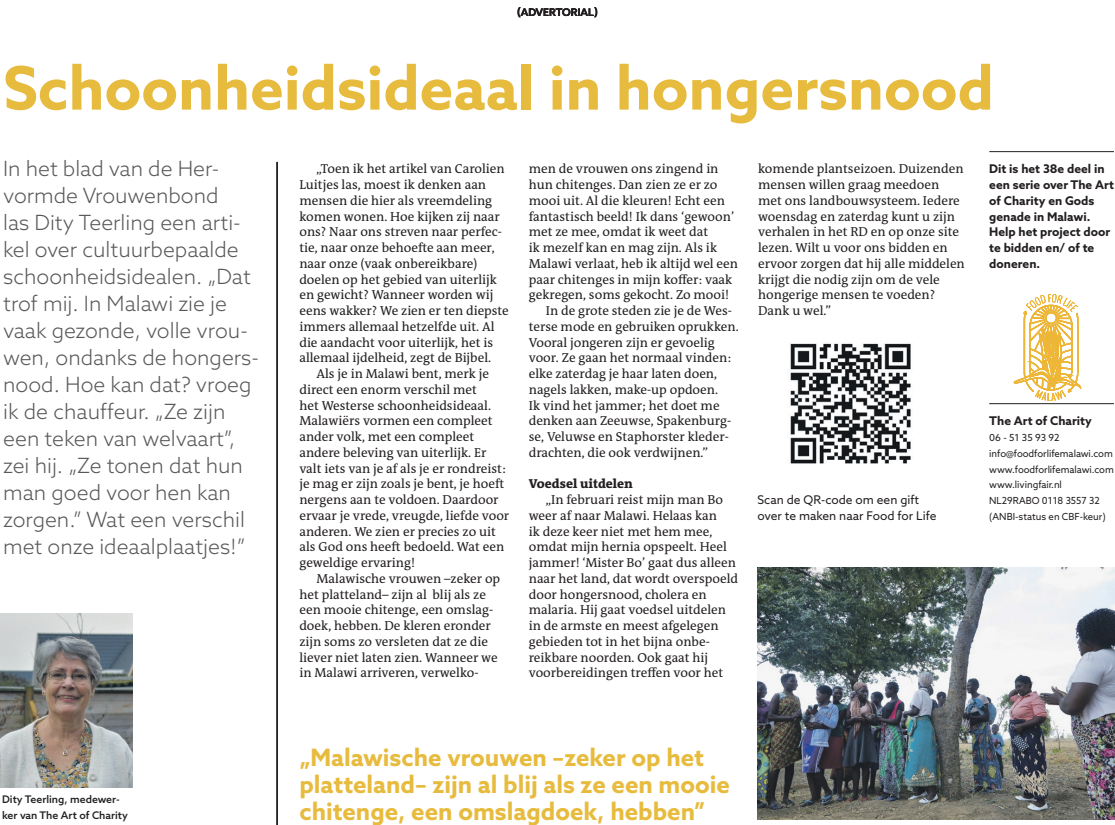
<style>
.page{position:relative;width:1115px;height:825px;background:#fff}
.page>*{position:absolute;margin:0;border:0;box-sizing:border-box;transform-origin:0 0}
.t1{font:700 60px "Azo Sans";color:#e7bb3d}
.t2{font:700 24px/27px "Azo Sans";color:#e7bb3d}
.t3{font:300 21px/27px "Azo Sans";color:#57585a}
.t4{font:13.05px/15.8px "The Antiqua B W5 Plain";color:#231f20}
.t5{font:800 13.05px "The Antiqua B W8";color:#231f20}
.t6{font:700 12px/15.8px "Azo Sans";color:#231f20}
.t7{font:12px/15.8px "Azo Sans";color:#231f20}
.t8{font:500 10.5px/15.8px "Azo Sans";color:#231f20}
.t9{font:9.75px/15.8px "Azo Sans";letter-spacing:-.005em;color:#231f20}
</style>
<div class="page">
<hr style="left:277px;top:162px;width:1px;height:663px;background:#231f20">
<hr style="left:988px;top:403px;width:125px;height:1px;background:#231f20">
<hr style="left:988px;top:151px;width:125px;height:1px;background:#231f20">
<svg style="left:1013px;top:294px;width:67px;height:107px"></svg>
<img style="left:790px;top:343px;width:121px;height:121px">
<img style="left:757px;top:567px;width:357px;height:252px">
<img style="left:0;top:614px;width:132px;height:173px">
<p class="t8" style="left:517px;top:4px;width:82px">(ADVERTORIAL)</p>
<h1 class="t1" style="left:3px;top:48px;width:991px">Schoonheidsideaal in hongersnood</h1>
<p class="t3" style="left:3px;top:155px;width:257px">In het blad van de Her&shy;vormde Vrouwenbond<br>las Dity Teerling een arti&shy;kel over cultuurbepaalde schoonheidsidealen. „Dat trof mij. In Malawi zie je vaak gezonde, volle vrou&shy;wen, ondanks de hongers&shy;nood. Hoe kan dat? vroeg ik de chauffeur. „Ze zijn een teken van welvaart”, zei hij. „Ze tonen dat hun man goed voor hen kan zorgen.” Wat een verschil met onze ideaalplaatjes!”</p>
<p class="t8" style="left:2px;top:791px;width:127px">Dity Teerling, medewer&shy;ker van The Art of Charity</p>
<p class="t4" style="left:316px;top:161px;width:190px">„Toen ik het artikel van Carolien</p>
<p class="t4" style="left:299px;top:177px;width:188px">Luitjes las, moest ik denken aan</p>
<p class="t4" style="left:299px;top:193px;width:194px">mensen die hier als vreemdeling</p>
<p class="t4" style="left:299px;top:208px;width:202px">komen wonen. Hoe kijken zij naar</p>
<p class="t4" style="left:299px;top:224px;width:204px">ons? Naar ons streven naar perfec-</p>
<p class="t4" style="left:299px;top:240px;width:197px">tie, naar onze behoefte aan meer,</p>
<p class="t4" style="left:299px;top:256px;width:179px">naar onze (vaak onbereikbare)</p>
<p class="t4" style="left:299px;top:271px;width:199px">doelen op het gebied van uiterlijk</p>
<p class="t4" style="left:299px;top:287px;width:195px">en gewicht? Wanneer worden wij</p>
<p class="t4" style="left:299px;top:303px;width:211px">eens wakker? We zien er ten diepste</p>
<p class="t4" style="left:299px;top:319px;width:197px">immers allemaal hetzelfde uit. Al</p>
<p class="t4" style="left:299px;top:334px;width:195px">die aandacht voor uiterlijk, het is</p>
<p class="t4" style="left:299px;top:350px;width:193px">allemaal ijdelheid, zegt de Bijbel.</p>
<p class="t4" style="left:316px;top:366px;width:174px">Als je in Malawi bent, merk je</p>
<p class="t4" style="left:299px;top:382px;width:179px">direct een enorm verschil met</p>
<p class="t4" style="left:299px;top:397px;width:193px">het Westerse schoonheidsideaal.</p>
<p class="t4" style="left:299px;top:413px;width:195px">Malawiërs vormen een compleet</p>
<p class="t4" style="left:299px;top:429px;width:176px">ander volk, met een compleet</p>
<p class="t4" style="left:299px;top:445px;width:188px">andere beleving van uiterlijk. Er</p>
<p class="t4" style="left:299px;top:460px;width:208px">valt iets van je af als je er rondreist:</p>
<p class="t4" style="left:299px;top:476px;width:206px">je mag er zijn zoals je bent, je hoeft</p>
<p class="t4" style="left:299px;top:492px;width:201px">nergens aan te voldoen. Daardoor</p>
<p class="t4" style="left:299px;top:508px;width:211px">ervaar je vrede, vreugde, liefde voor</p>
<p class="t4" style="left:299px;top:523px;width:198px">anderen. We zien er precies zo uit</p>
<p class="t4" style="left:299px;top:539px;width:206px">als God ons heeft bedoeld. Wat een</p>
<p class="t4" style="left:299px;top:555px;width:117px">geweldige ervaring!</p>
<p class="t4" style="left:316px;top:571px;width:185px">Malawische vrouwen –zeker op</p>
<p class="t4" style="left:299px;top:586px;width:188px">het platteland– zijn al blij als ze</p>
<p class="t4" style="left:299px;top:602px;width:195px">een mooie chitenge, een omslag-</p>
<p class="t4" style="left:299px;top:618px;width:193px">doek, hebben. De kleren eronder</p>
<p class="t4" style="left:299px;top:634px;width:190px">zijn soms zo versleten dat ze die</p>
<p class="t4" style="left:299px;top:649px;width:200px">liever niet laten zien. Wanneer we</p>
<p class="t4" style="left:299px;top:665px;width:181px">in Malawi arriveren, verwelko-</p>
<p class="t4" style="left:528px;top:161px;width:191px">men de vrouwen ons zingend in</p>
<p class="t4" style="left:528px;top:177px;width:190px">hun chitenges. Dan zien ze er zo</p>
<p class="t4" style="left:528px;top:193px;width:197px">mooi uit. Al die kleuren! Echt een</p>
<p class="t4" style="left:528px;top:208px;width:207px">fantastisch beeld! Ik dans ‘gewoon’</p>
<p class="t4" style="left:528px;top:224px;width:181px">met ze mee, omdat ik weet dat</p>
<p class="t4" style="left:528px;top:240px;width:190px">ik mezelf kan en mag zijn. Als ik</p>
<p class="t4" style="left:528px;top:256px;width:211px">Malawi verlaat, heb ik altijd wel een</p>
<p class="t4" style="left:528px;top:271px;width:205px">paar chitenges in mijn koffer: vaak</p>
<p class="t4" style="left:528px;top:287px;width:202px">gekregen, soms gekocht. Zo mooi!</p>
<p class="t4" style="left:545px;top:303px;width:188px">In de grote steden zie je de Wes-</p>
<p class="t4" style="left:528px;top:319px;width:211px">terse mode en gebruiken oprukken.</p>
<p class="t4" style="left:528px;top:334px;width:187px">Vooral jongeren zijn er gevoelig</p>
<p class="t4" style="left:528px;top:350px;width:204px">voor. Ze gaan het normaal vinden:</p>
<p class="t4" style="left:528px;top:366px;width:190px">elke zaterdag je haar laten doen,</p>
<p class="t4" style="left:528px;top:382px;width:191px">nagels lakken, make-up opdoen.</p>
<p class="t4" style="left:528px;top:397px;width:192px">Ik vind het jammer; het doet me</p>
<p class="t4" style="left:528px;top:413px;width:204px">denken aan Zeeuwse, Spakenburg-</p>
<p class="t4" style="left:528px;top:429px;width:202px">se, Veluwse en Staphorster kleder-</p>
<p class="t4" style="left:528px;top:445px;width:181px">drachten, die ook verdwijnen.”</p>
<p class="t5" style="left:528px;top:475px;width:106px">Voedsel uitdelen</p>
<p class="t4" style="left:528px;top:492px;width:211px;text-indent:17px">„In februari reist mijn man Bo weer af naar Malawi. Helaas kan<br>ik deze keer niet met hem mee, omdat mijn hernia opspeelt. Heel jammer! ‘Mister Bo’ gaat dus alleen naar het land, dat wordt overspoeld door hongersnood, cholera en malaria. Hij gaat voedsel uitdelen in de armste en meest afgelegen gebieden tot in het bijna onbe&shy;reikbare noorden. Ook gaat hij voorbereidingen treffen voor het</p>
<p class="t4" style="left:758px;top:161px;width:208px">komende plantseizoen. Duizenden mensen willen graag meedoen met ons landbouwsysteem. Iedere woensdag en zaterdag kunt u zijn verhalen in het RD en op onze site lezen. Wilt u voor ons bidden en ervoor zorgen dat hij alle middelen krijgt die nodig zijn om de vele hongerige mensen te voeden?<br>Dank u wel.”</p>
<p class="t7" style="left:757px;top:492px;width:180px">Scan de QR-code om een gift over te maken naar Food for Life</p>
<p class="t6" style="left:988px;top:161px;width:126px">Dit is het 38e deel in een serie over The Art of Charity en Gods genade in Malawi.<br>Help het project door te bidden en/ of te doneren.</p>
<p class="t6" style="left:988px;top:413px;width:104px">The Art of Charity</p>
<p class="t9" style="left:988px;top:430px;width:126px">06 - 51 35 93 92 info@foodforlifemalawi.com www.foodforlifemalawi.com www.livingfair.nl<br>NL29RABO 0118 3557 32 (ANBI-status en CBF-keur)</p>
<h2 class="t2" style="left:299px;top:743px;width:432px">„Malawische vrouwen –zeker op het platteland– zijn al blij als ze een mooie chitenge, een omslagdoek, hebben”</h2>
</div>
